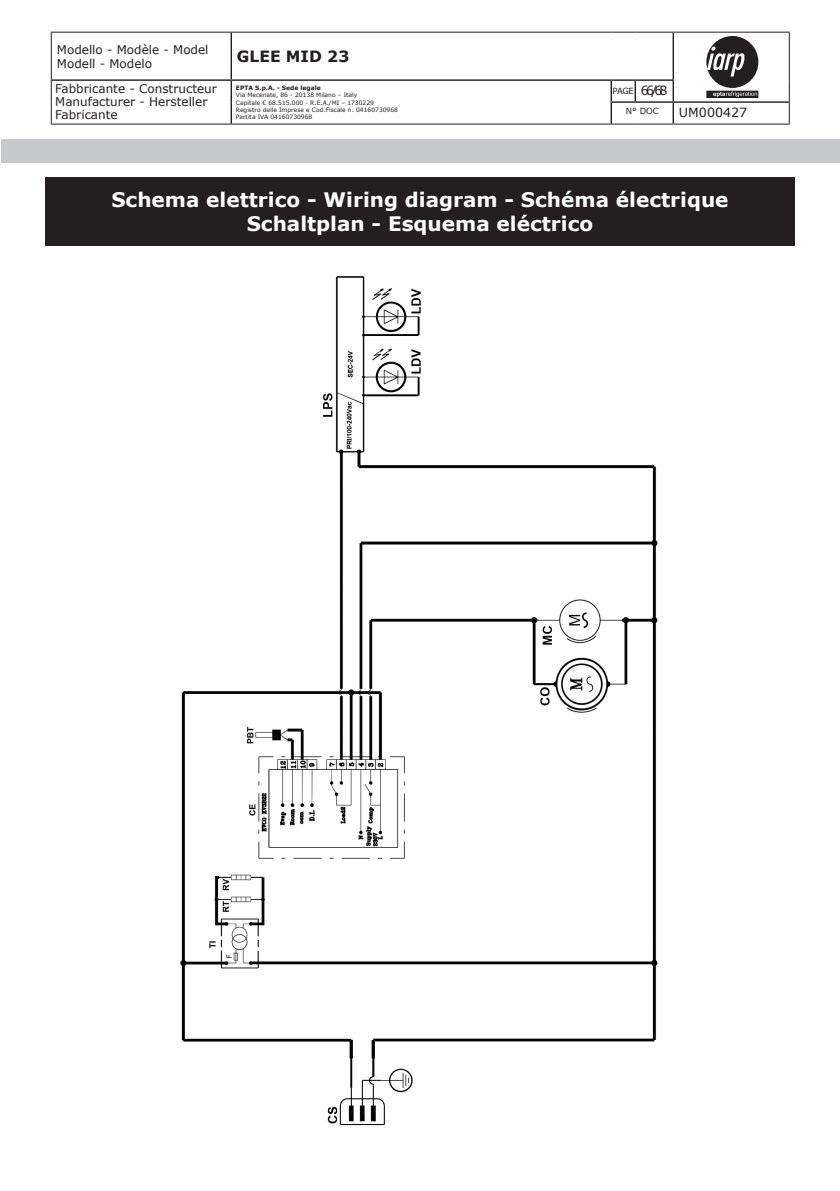
<style>
.page{position:relative;width:840px;height:1191px;background:#fff}
.page>*{position:absolute;margin:0;border:0;box-sizing:border-box;transform-origin:0 0}
.t1{font:700 20px "Verdana";color:#fff}
.t2{font:700 15.6px "Verdana";color:#231f20}
.t3{font:12.6px "Verdana";color:#231f20}
.t4{font:12px/12.6px "Verdana";color:#231f20}
.t5{font:8.4px "Verdana";color:#231f20}
.t6{font:6px/7.2px "Verdana";color:#231f20}
.t7{font:700 6px "Verdana";color:#231f20}
.s1{font-size:8.4px}
</style>
<div class="page">
<div style="left:1px;top:139px;width:838px;height:24px;background:#c7c8ca"></div>
<hr style="left:230px;top:33px;width:2px;height:46px;background:#231f20">
<hr style="left:672px;top:33px;width:1px;height:46px;background:#231f20">
<hr style="left:52px;top:79px;width:179px;height:2px;background:#231f20">
<hr style="left:231px;top:79px;width:380px;height:2px;background:#231f20">
<hr style="left:230px;top:81px;width:2px;height:21px;background:#231f20">
<hr style="left:611px;top:79px;width:24px;height:2px;background:#231f20">
<hr style="left:635px;top:79px;width:38px;height:2px;background:#231f20">
<hr style="left:230px;top:102px;width:2px;height:22px;background:#231f20">
<hr style="left:635px;top:101px;width:38px;height:2px;background:#231f20">
<hr style="left:673px;top:101px;width:115px;height:2px;background:#231f20">
<svg style="left:672px;top:81px;width:1px;height:43px"></svg>
<hr style="left:51px;top:32px;width:180px;height:1px;background:#231f20">
<hr style="left:51px;top:33px;width:1px;height:47px;background:#231f20">
<hr style="left:231px;top:32px;width:380px;height:1px;background:#231f20">
<svg style="left:611px;top:32px;width:24px;height:1px"></svg>
<hr style="left:635px;top:32px;width:38px;height:1px;background:#231f20">
<hr style="left:673px;top:32px;width:116px;height:1px;background:#231f20">
<hr style="left:788px;top:33px;width:1px;height:47px;background:#231f20">
<svg style="left:51px;top:80px;width:1px;height:44px"></svg>
<hr style="left:51px;top:124px;width:180px;height:1px;background:#231f20">
<hr style="left:231px;top:124px;width:380px;height:1px;background:#231f20">
<svg style="left:788px;top:80px;width:1px;height:44px"></svg>
<svg style="left:610px;top:81px;width:25px;height:44px"></svg>
<hr style="left:635px;top:124px;width:38px;height:1px;background:#231f20">
<hr style="left:673px;top:124px;width:116px;height:1px;background:#231f20">
<svg style="left:706px;top:36px;width:52px;height:62px"></svg>
<div style="left:45px;top:177px;width:749px;height:68px;background:#231f20"></div>
<img style="left:180px;top:276px;width:478px;height:850px">
<h3 class="t4" style="left:57px;top:42px;width:153px;line-height:14.4px">Modello - Modèle - Model<br>Modell - Modelo</h3>
<h2 class="t2" style="left:237px;top:45px;width:114px">GLEE MID 23</h2>
<h3 class="t4" style="left:55px;top:82px;width:163px">Fabbricante - Constructeur<br>Manufacturer - Hersteller<br>Fabricante</h3>
<p class="t7" style="left:236px;top:84px;width:86px">EPTA S.p.A. - Sede legale</p>
<p class="t6" style="left:236px;top:91px;width:163px">Via Mecenate, 86 - 20138 Milano – Italy<br>Capitale € 68.515.000 - R.E.A./MI – 1730229<br>Registro delle Imprese e Cod.Fiscale n. 04160730968<br>Partita IVA 04160730968</p>
<h3 class="t3" style="left:612px;top:82px;width:56px"><span class="s1">PAGE</span> 66/68</h3>
<h3 class="t5" style="left:625px;top:105px;width:34px">N° DOC</h3>
<h3 class="t3" style="left:678px;top:104px;width:70px">UM000427</h3>
<p class="t1" style="left:111px;top:185px;width:618px">Schema elettrico - Wiring diagram - Schéma électrique</p>
<p class="t1" style="left:246px;top:209px;width:348px">Schaltplan - Esquema eléctrico</p>
</div>
